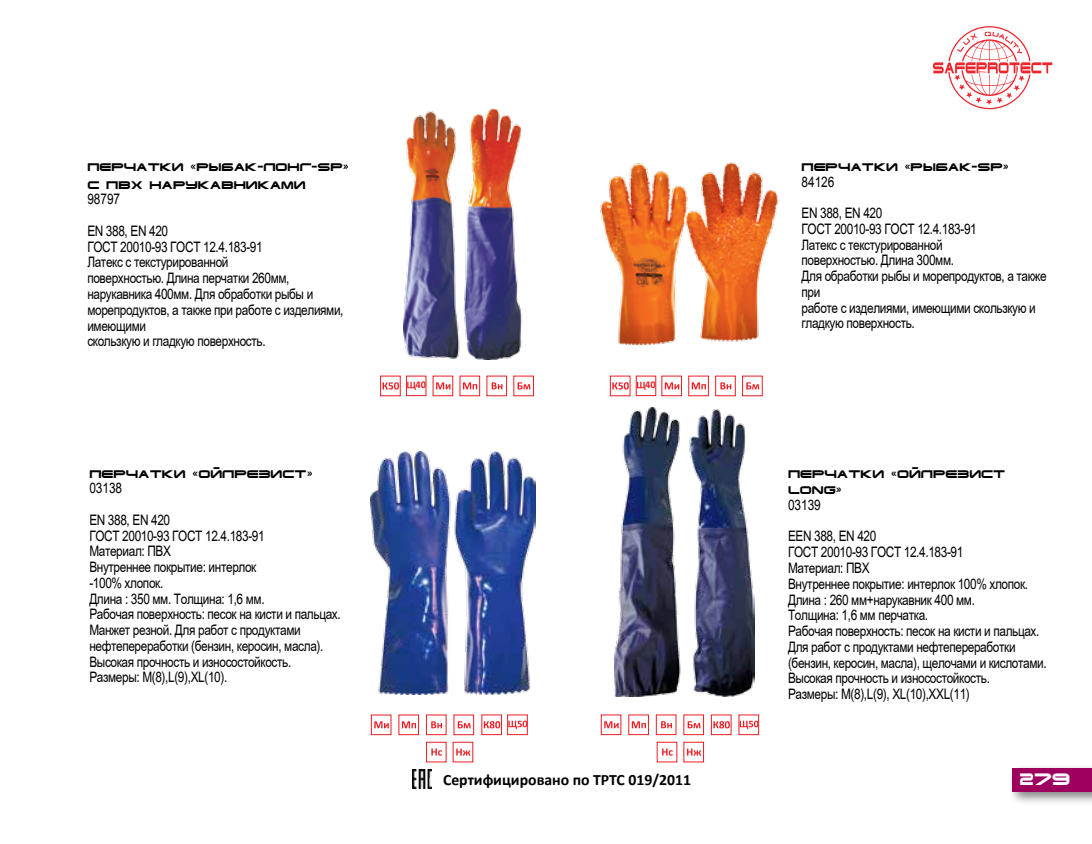
<style>
.page{position:relative;width:1092px;height:844px;background:#fff}
.page>*{position:absolute;margin:0;border:0;box-sizing:border-box;transform-origin:0 0}
.t1{font:700 15.75px "Calibri";color:#000}
.t2{font:700 semi-expanded 15.75px "Terminator Cyr";color:#fff}
.t3{font:14.35px/15.8px "Arial";letter-spacing:-.03em;color:#000;scale:.82 1}
.t4{font:700 semi-expanded 10.5px/15.8px "Terminator Cyr 4";color:#000}
.t5{font:700 10.5px "Calibri";color:#ed1d24}
</style>
<div class="page">
<div style="left:1007px;top:763px;width:84px;height:43px;background:#000;opacity:.5"></div>
<div style="left:1012px;top:768px;width:79px;height:23px;background:#9e005e"></div>
<svg style="left:932px;top:26px;width:120px;height:83px"></svg>
<svg style="left:402px;top:721px;width:14px;height:7px"></svg>
<svg style="left:374px;top:721px;width:15px;height:7px"></svg>
<div style="left:426px;top:741px;width:20px;height:21px;border:1px solid #ed1d24"></div>
<svg style="left:431px;top:748px;width:11px;height:7px"></svg>
<svg style="left:456px;top:748px;width:14px;height:7px"></svg>
<svg style="left:453px;top:714px;width:21px;height:20px"></svg>
<svg style="left:457px;top:721px;width:13px;height:7px"></svg>
<svg style="left:431px;top:721px;width:11px;height:7px"></svg>
<svg style="left:631px;top:721px;width:15px;height:7px"></svg>
<svg style="left:600px;top:714px;width:21px;height:20px"></svg>
<svg style="left:604px;top:721px;width:14px;height:7px"></svg>
<div style="left:711px;top:714px;width:20px;height:20px;background:#fff;border:1px solid #ed1d24"></div>
<svg style="left:713px;top:721px;width:16px;height:7px"></svg>
<div style="left:738px;top:714px;width:21px;height:20px;border:1px solid #ed1d24"></div>
<svg style="left:739px;top:720px;width:19px;height:8px"></svg>
<svg style="left:662px;top:748px;width:10px;height:7px"></svg>
<div style="left:683px;top:741px;width:21px;height:21px;border:1px solid #ed1d24"></div>
<svg style="left:687px;top:748px;width:14px;height:7px"></svg>
<svg style="left:683px;top:714px;width:21px;height:20px"></svg>
<svg style="left:687px;top:721px;width:13px;height:7px"></svg>
<svg style="left:661px;top:721px;width:11px;height:7px"></svg>
<img style="left:370px;top:451px;width:165px;height:243px">
<img style="left:614px;top:407px;width:140px;height:289px">
<svg style="left:481px;top:714px;width:21px;height:20px"></svg>
<svg style="left:484px;top:721px;width:16px;height:7px"></svg>
<div style="left:507px;top:714px;width:20px;height:20px;border:1px solid #ed1d24"></div>
<svg style="left:508px;top:720px;width:19px;height:8px"></svg>
<img style="left:412px;top:769px;width:19px;height:19px">
<div style="left:688px;top:375px;width:20px;height:21px;border:1px solid #ed1d24"></div>
<svg style="left:691px;top:382px;width:14px;height:7px"></svg>
<svg style="left:664px;top:382px;width:15px;height:7px"></svg>
<div style="left:742px;top:375px;width:20px;height:21px;border:1px solid #ed1d24"></div>
<svg style="left:746px;top:382px;width:13px;height:7px"></svg>
<div style="left:715px;top:375px;width:20px;height:21px;border:1px solid #ed1d24"></div>
<svg style="left:720px;top:382px;width:11px;height:7px"></svg>
<img style="left:600px;top:162px;width:179px;height:182px">
<img style="left:403px;top:108px;width:120px;height:251px">
<div style="left:610px;top:375px;width:20px;height:21px;border:1px solid #ed1d24"></div>
<svg style="left:612px;top:382px;width:16px;height:7px"></svg>
<div style="left:459px;top:375px;width:21px;height:21px;border:1px solid #ed1d24"></div>
<svg style="left:463px;top:382px;width:14px;height:7px"></svg>
<div style="left:432px;top:375px;width:21px;height:21px;border:1px solid #ed1d24"></div>
<svg style="left:436px;top:382px;width:14px;height:7px"></svg>
<svg style="left:517px;top:382px;width:13px;height:7px"></svg>
<div style="left:486px;top:375px;width:21px;height:21px;border:1px solid #ed1d24"></div>
<svg style="left:491px;top:382px;width:11px;height:7px"></svg>
<div style="left:380px;top:375px;width:20px;height:21px;border:1px solid #ed1d24"></div>
<svg style="left:382px;top:382px;width:17px;height:7px"></svg>
<div style="left:406px;top:375px;width:20px;height:21px;background:#fff;border:1px solid #ed1d24"></div>
<svg style="left:407px;top:382px;width:8px;height:8px"></svg>
<div style="left:635px;top:375px;width:21px;height:21px;background:#fff;border:1px solid #ed1d24"></div>
<svg style="left:637px;top:382px;width:8px;height:8px"></svg>
<p class="t4" style="left:87px;top:158px;width:263px;line-height:17.5px">Перчатки «РЫБАК-ЛОНГ-SP» с ПВХ нарукавниками</p>
<p class="t3" style="left:87px;top:183px;width:100px;line-height:31.5px">98797<br>EN 388, EN 420</p>
<p class="t3" style="left:87px;top:239px;width:314px">ГОСТ 20010-93 ГОСТ 12.4.183-91<br>Латекс с текстурированной<br>поверхностью. Длина перчатки 260мм, нарукавника 400мм. Для обработки рыбы и морепродуктов, а также при работе с изделиями, имеющими<br>скользкую и гладкую поверхность.</p>
<p class="t4" style="left:89px;top:465px;width:225px">Перчатки «ОЙЛРЕЗИСТ»</p>
<p class="t3" style="left:89px;top:472px;width:100px;line-height:31.5px">03138<br>EN 388, EN 420</p>
<p class="t3" style="left:89px;top:527px;width:308px">ГОСТ 20010-93 ГОСТ 12.4.183-91<br>Материал: ПВХ<br>Внутреннее покрытие: интерлок<br>-100% хлопок.<br>Длина : 350 мм. Толщина: 1,6 мм.<br>Рабочая поверхность: песок на кисти и пальцах.<br>Манжет резной. Для работ с продуктами нефтепереработки (бензин, керосин, масла).<br>Высокая прочность и износостойкость.<br>Размеры: M(8),L(9),XL(10).</p>
<p class="t5" style="left:415px;top:378px;width:12px">40</p>
<p class="t5" style="left:645px;top:378px;width:12px">40</p>
<p class="t1" style="left:443px;top:769px;width:249px">Сертифицировано по ТРТС 019/2011</p>
<p class="t4" style="left:801px;top:159px;width:209px">Перчатки «РЫБАК-SP»</p>
<p class="t3" style="left:801px;top:166px;width:100px;line-height:31.5px">84126<br>EN 388, EN 420</p>
<p class="t3" style="left:801px;top:221px;width:300px">ГОСТ 20010-93 ГОСТ 12.4.183-91<br>Латекс с текстурированной<br>поверхностью. Длина 300мм.<br>Для обработки рыбы и морепродуктов, а также при<br>работе с изделиями, имеющими скользкую и гладкую поверхность.</p>
<p class="t4" style="left:788px;top:466px;width:219px">Перчатки «ОЙЛРЕЗИСТ long»</p>
<p class="t3" style="left:788px;top:489px;width:109px;line-height:31.5px">03139<br>EEN 388, EN 420</p>
<p class="t3" style="left:788px;top:544px;width:317px">ГОСТ 20010-93 ГОСТ 12.4.183-91<br>Материал: ПВХ<br>Внутреннее покрытие: интерлок 100% хлопок.<br>Длина : 260 мм+нарукавник 400 мм.<br>Толщина: 1,6 мм перчатка.<br>Рабочая поверхность: песок на кисти и пальцах.<br>Для работ с продуктами нефтепереработки (бензин, керосин, масла), щелочами и кислотами.<br>Высокая прочность и износостойкость.<br>Размеры: M(8),L(9), XL(10),XXL(11)</p>
<p class="t2" style="left:1019px;top:768px;width:52px">279</p>
</div>
